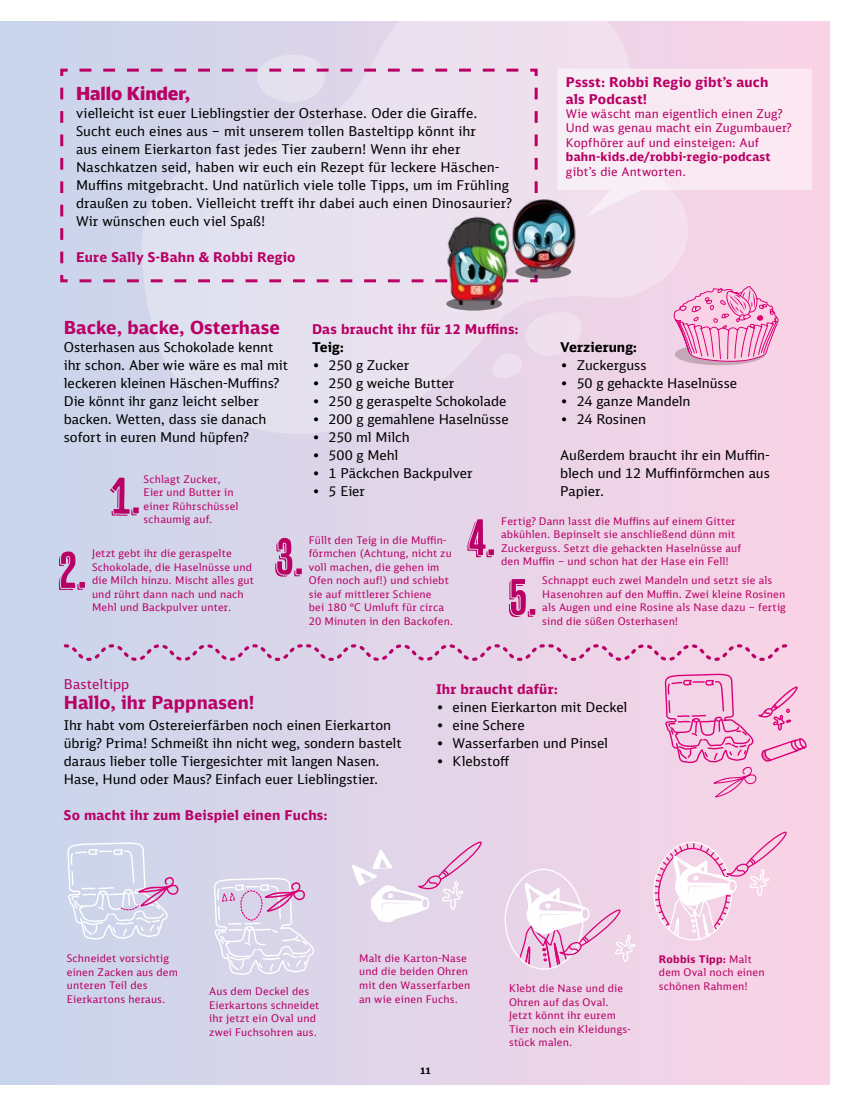
<style>
.page{position:relative;width:851px;height:1106px;background:#fff}
.page>*{position:absolute;margin:0;border:0;box-sizing:border-box;transform-origin:0 0}
.t1{font:700 18px "DB Sans";color:#b80065}
.t2{font:900 18px "DB Head";color:#b80065}
.t3{font:13.5px/18px "DB Sans";color:#000}
.t4{font:700 13.5px/16.2px "DB Sans";letter-spacing:.015em;color:#b80065}
.t5{font:700 13.5px "DB Sans";letter-spacing:.005em;color:#000}
.t6{font:13.5px "DB Sans";letter-spacing:.01em;color:#b80065}
.t7{font:12px/14.4px "DB Sans";letter-spacing:.01em;color:#b80065}
.t8{font:700 12px "DB Sans";letter-spacing:.02em;color:#b80065}
.t9{font:10.5px/13.5px "DB Sans";letter-spacing:.015em;color:#b80065}
.t10{font:700 9px "DB Sans";color:#000}
.s1{font-weight:700}
</style>
<div class="page">
<div style="left:0;top:21px;width:829px;height:1063px;background:linear-gradient(to right,#c8d6eb,#fbd3e6)"></div>
<svg style="left:141px;top:21px;width:558px;height:414px;background:#e7dbeb"></svg>
<svg style="left:59px;top:67px;width:480px;height:217px;background:#ded7e9"></svg>
<img style="left:497px;top:190px;width:92px;height:91px">
<img style="left:426px;top:210px;width:103px;height:103px">
<svg style="left:557px;top:69px;width:254px;height:148px"></svg>
<svg style="left:110px;top:477px;width:29px;height:39px"></svg>
<svg style="left:59px;top:551px;width:26px;height:39px"></svg>
<svg style="left:275px;top:538px;width:27px;height:38px"></svg>
<svg style="left:467px;top:519px;width:27px;height:38px"></svg>
<svg style="left:509px;top:579px;width:26px;height:38px"></svg>
<svg style="left:64px;top:644px;width:723px;height:17px;background:#ddbbd9"></svg>
<svg style="left:67px;top:842px;width:112px;height:97px;background:#d5d5ea"></svg>
<svg style="left:214px;top:877px;width:100px;height:97px;background:#ddd3e8"></svg>
<svg style="left:352px;top:841px;width:129px;height:81px"></svg>
<svg style="left:504px;top:868px;width:131px;height:101px;background:#edd0e5"></svg>
<svg style="left:653px;top:831px;width:133px;height:109px;background:#f4d1e5"></svg>
<svg style="left:664px;top:673px;width:142px;height:124px;background:#f2bbd9"></svg>
<svg style="left:673px;top:282px;width:105px;height:83px;background:#f0b0d2"></svg>
<h1 class="t2" style="left:76px;top:82px;width:116px">Hallo Kinder,</h1>
<p class="t3" style="left:76px;top:104px;width:437px">vielleicht ist euer Lieblingstier der Osterhase. Oder die Giraffe.<br>Sucht euch eines aus – mit unserem tollen Basteltipp könnt ihr<br>aus einem Eierkarton fast jedes Tier zaubern! Wenn ihr eher Naschkatzen seid, haben wir euch ein Rezept für leckere Häschen-Muffins mitgebracht. Und natürlich viele tolle Tipps, um im Frühling draußen zu toben. Vielleicht trefft ihr dabei auch einen Dinosaurier?<br>Wir wünschen euch viel Spaß!</p>
<p class="t4" style="left:76px;top:248px;width:221px">Eure Sally S-Bahn &amp; Robbi Regio</p>
<p class="t4" style="left:566px;top:74px;width:204px">Pssst: Robbi Regio gibt’s auch als Podcast!</p>
<p class="t7" style="left:566px;top:106px;width:227px">Wie wäscht man eigentlich einen Zug?<br>Und was genau macht ein Zugumbauer?<br>Kopfhörer auf und einsteigen: Auf</p>
<p class="t8" style="left:566px;top:149px;width:206px">bahn-kids.de/robbi-regio-podcast</p>
<p class="t7" style="left:566px;top:164px;width:121px">gibt’s die Antworten.</p>
<h1 class="t1" style="left:64px;top:316px;width:217px">Backe, backe, Osterhase</h1>
<p class="t3" style="left:64px;top:338px;width:225px">Osterhasen aus Schokolade kennt ihr schon. Aber wie wäre es mal mit leckeren kleinen Häschen-Muffins?<br>Die könnt ihr ganz leicht selber backen. Wetten, dass sie danach sofort in euren Mund hüpfen?</p>
<p class="t9" style="left:144px;top:472px;width:96px">Schlagt Zucker,<br>Eier und Butter in einer Rührschüssel schaumig auf.</p>
<p class="t9" style="left:92px;top:546px;width:163px">Jetzt gebt ihr die geraspelte<br>Schokolade, die Haselnüsse und die Milch hinzu. Mischt alles gut und rührt dann nach und nach<br>Mehl und Backpulver unter.</p>
<p class="t4" style="left:312px;top:320px;width:208px">Das braucht ihr für 12 Muffins:</p>
<p class="t5" style="left:312px;top:338px;width:33px">Teig:</p>
<p class="t3" style="left:312px;top:356px;width:99px">• 250 g Zucker</p>
<p class="t3" style="left:312px;top:374px;width:144px">• 250 g weiche Butter</p>
<p class="t3" style="left:312px;top:392px;width:196px">• 250 g geraspelte Schokolade</p>
<p class="t3" style="left:312px;top:410px;width:198px">• 200 g gemahlene Haselnüsse</p>
<p class="t3" style="left:312px;top:428px;width:99px">• 250 ml Milch</p>
<p class="t3" style="left:312px;top:446px;width:88px">• 500 g Mehl</p>
<p class="t3" style="left:312px;top:464px;width:162px">• 1 Päckchen Backpulver</p>
<p class="t3" style="left:312px;top:482px;width:54px">• 5 Eier</p>
<p class="t5" style="left:560px;top:338px;width:78px">Verzierung:</p>
<p class="t3" style="left:560px;top:356px;width:88px">• Zuckerguss</p>
<p class="t3" style="left:560px;top:374px;width:178px">• 50 g gehackte Haselnüsse</p>
<p class="t3" style="left:560px;top:392px;width:132px">• 24 ganze Mandeln</p>
<p class="t3" style="left:560px;top:410px;width:87px">• 24 Rosinen</p>
<p class="t3" style="left:560px;top:446px;width:211px;text-align:justify">Außerdem braucht ihr ein Muffin&shy;blech und 12 Muffinförmchen aus Papier.</p>
<p class="t9" style="left:309px;top:533px;width:146px">Füllt den Teig in die Muffin&shy;förmchen (Achtung, nicht zu voll machen, die gehen im<br>Ofen noch auf!) und schiebt sie auf mittlerer Schiene<br>bei 180 °C Umluft für circa<br>20 Minuten in den Backofen.</p>
<p class="t9" style="left:501px;top:514px;width:241px">Fertig? Dann lasst die Muffins auf einem Gitter abkühlen. Bepinselt sie anschließend dünn mit Zuckerguss. Setzt die gehackten Haselnüsse auf den Muffin – und schon hat der Hase ein Fell!</p>
<p class="t9" style="left:542px;top:573px;width:245px">Schnappt euch zwei Mandeln und setzt sie als Hasenohren auf den Muffin. Zwei kleine Rosinen als Augen und eine Rosine als Nase dazu – fertig sind die süßen Osterhasen!</p>
<p class="t6" style="left:64px;top:676px;width:67px">Basteltipp</p>
<h1 class="t1" style="left:64px;top:690px;width:192px">Hallo, ihr Pappnasen!</h1>
<p class="t3" style="left:64px;top:716px;width:339px">Ihr habt vom Ostereierfärben noch einen Eierkarton übrig? Prima! Schmeißt ihn nicht weg, sondern bastelt daraus lieber tolle Tiergesichter mit langen Nasen.<br>Hase, Hund oder Maus? Einfach euer Lieblingstier.</p>
<p class="t4" style="left:64px;top:806px;width:265px">So macht ihr zum Beispiel einen Fuchs:</p>
<p class="t4" style="left:436px;top:680px;width:123px">Ihr braucht dafür:</p>
<p class="t3" style="left:436px;top:698px;width:193px">• einen Eierkarton mit Deckel</p>
<p class="t3" style="left:436px;top:716px;width:90px">• eine Schere</p>
<p class="t3" style="left:436px;top:734px;width:173px">• Wasserfarben und Pinsel</p>
<p class="t3" style="left:436px;top:752px;width:75px">• Klebstoff</p>
<p class="t9" style="left:67px;top:951px;width:113px">Schneidet vorsichtig einen Zacken aus dem unteren Teil des<br>Eierkartons heraus.</p>
<p class="t9" style="left:209px;top:984px;width:112px">Aus dem Deckel des<br>Eierkartons schneidet ihr jetzt ein Oval und zwei Fuchsohren aus.</p>
<p class="t9" style="left:359px;top:951px;width:113px">Malt die Karton-Nase und die beiden Ohren mit den Wasserfarben an wie einen Fuchs.</p>
<p class="t10" style="left:420px;top:1065px;width:12px">11</p>
<p class="t9" style="left:509px;top:981px;width:123px">Klebt die Nase und die<br>Ohren auf das Oval.<br>Jetzt könnt ihr eurem<br>Tier noch ein Kleidungs&shy;stück malen.</p>
<p class="t9" style="left:658px;top:952px;width:107px"><span class="s1">Robbis Tipp:</span> Malt dem Oval noch einen schönen Rahmen!</p>
</div>
